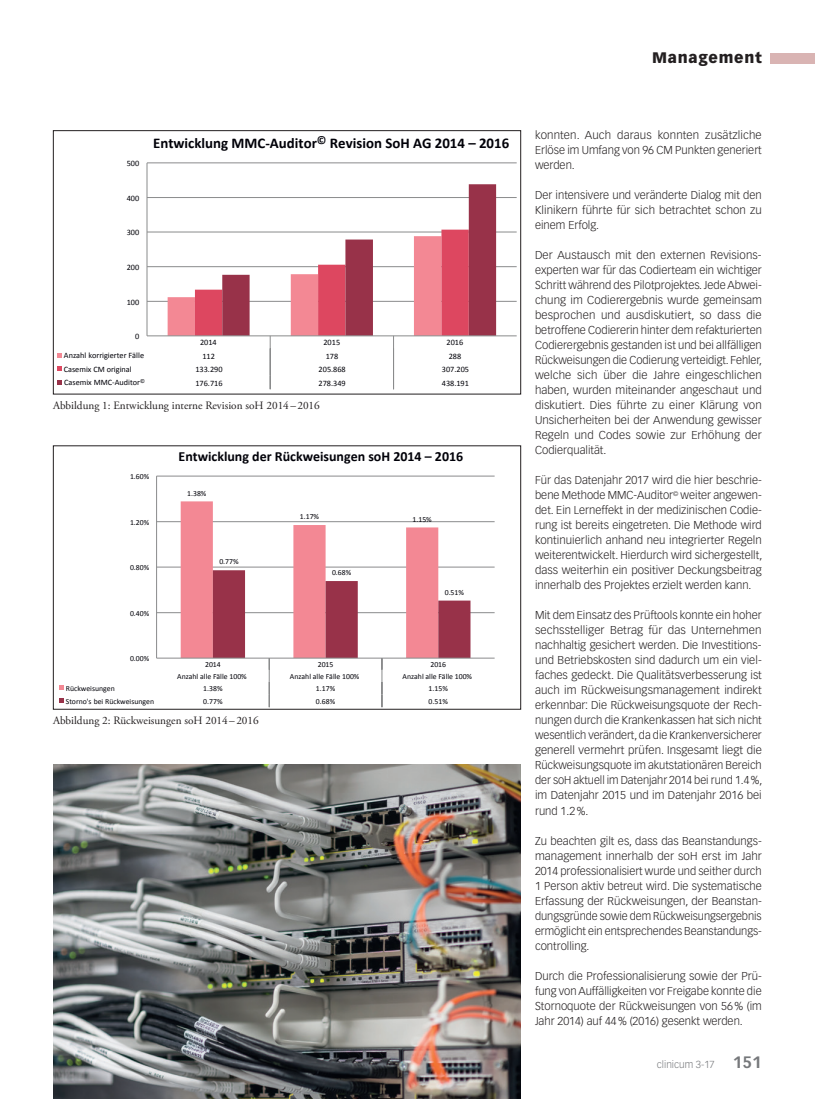
<style>
.page{position:relative;width:815px;height:1099px;background:#fff}
.page>*{position:absolute;margin:0;border:0;box-sizing:border-box;transform-origin:0 0}
.t1{font:900 15px "Vectora LT Std";letter-spacing:.05em;color:#231f20}
.t2{font:700 14.88px "Calibri";color:#000008}
.t3{font:700 14px "Calibri";color:#000008}
.t4{font:300 11.25px/15px "Vectora LT Std";color:#231f20;text-align:justify}
.t5{font:11.25px "Adobe Garamond Pro";color:#231f20}
.t6{font:300 10px "Vectora LT Std";color:#76787b}
.t7{font:8.25px "Calibri";color:#000008}
.t8{font:7.75px/12.2px "Calibri";color:#000008;text-align:center}
.s1{font-weight:700;font-size:16.25px}
</style>
<div class="page">
<div style="left:770px;top:53px;width:45px;height:10px;background:#d9b4b3"></div>
<hr style="left:147px;top:301px;width:370px;height:1px;background:#8a8b8c">
<hr style="left:147px;top:266px;width:370px;height:1px;background:#8a8b8c">
<hr style="left:147px;top:232px;width:370px;height:1px;background:#8a8b8c">
<hr style="left:147px;top:197px;width:370px;height:1px;background:#8a8b8c">
<hr style="left:147px;top:162px;width:370px;height:1px;background:#8a8b8c">
<svg style="left:441px;top:184px;width:55px;height:151px;fill:#983249"></svg>
<hr style="left:147px;top:163px;width:1px;height:173px;background:#8a8b8c">
<hr style="left:147px;top:335px;width:370px;height:1px;background:#8a8b8c">
<svg style="left:57px;top:353px;width:5px;height:4px"></svg>
<svg style="left:57px;top:366px;width:5px;height:5px"></svg>
<svg style="left:168px;top:230px;width:301px;height:159px"></svg>
<svg style="left:57px;top:380px;width:5px;height:4px"></svg>
<div style="left:53px;top:130px;width:468px;height:264px;border:1px solid #231f20"></div>
<hr style="left:157px;top:612px;width:338px;height:1px;background:#8a8b8c">
<hr style="left:157px;top:567px;width:338px;height:1px;background:#8a8b8c">
<hr style="left:157px;top:521px;width:338px;height:1px;background:#8a8b8c">
<hr style="left:157px;top:476px;width:338px;height:1px;background:#8a8b8c">
<svg style="left:181px;top:501px;width:257px;height:156px"></svg>
<hr style="left:156px;top:476px;width:1px;height:182px;background:#8a8b8c">
<hr style="left:157px;top:657px;width:338px;height:1px;background:#8a8b8c">
<svg style="left:60px;top:685px;width:4px;height:5px"></svg>
<svg style="left:213px;top:570px;width:257px;height:137px"></svg>
<svg style="left:60px;top:698px;width:4px;height:4px"></svg>
<div style="left:53px;top:445px;width:468px;height:264px;border:1px solid #231f20"></div>
<img style="left:53px;top:764px;width:468px;height:334px">
<p class="t7" style="left:127px;top:158px;width:14px">500</p>
<p class="t7" style="left:127px;top:193px;width:14px">400</p>
<p class="t7" style="left:127px;top:227px;width:14px">300</p>
<p class="t7" style="left:127px;top:262px;width:14px">200</p>
<p class="t7" style="left:127px;top:296px;width:14px">100</p>
<p class="t7" style="left:135px;top:331px;width:6px">0</p>
<h2 class="t2" style="left:153px;top:133px;width:358px">Entwicklung MMC-Auditor<sup>©</sup> Revision SoH AG 2014 – 2016</h2>
<p class="t7" style="left:200px;top:337px;width:18px">2014</p>
<p class="t7" style="left:323px;top:337px;width:18px">2015</p>
<p class="t7" style="left:447px;top:337px;width:18px">2016</p>
<p class="t7" style="left:64px;top:350px;width:82px">Anzahl korrigierter Fälle</p>
<p class="t7" style="left:202px;top:350px;width:14px">112</p>
<p class="t7" style="left:326px;top:350px;width:14px">178</p>
<p class="t7" style="left:449px;top:350px;width:14px">288</p>
<p class="t7" style="left:64px;top:364px;width:70px">Casemix CM original</p>
<p class="t7" style="left:195px;top:364px;width:29px">133.290</p>
<p class="t7" style="left:319px;top:364px;width:29px">205.868</p>
<p class="t7" style="left:442px;top:364px;width:29px">307.205</p>
<p class="t7" style="left:64px;top:377px;width:82px">Casemix MMC-Auditor<sup>©</sup></p>
<p class="t7" style="left:195px;top:378px;width:29px">176.716</p>
<p class="t7" style="left:319px;top:378px;width:29px">278.349</p>
<p class="t7" style="left:442px;top:378px;width:29px">438.191</p>
<p class="t5" style="left:53px;top:399px;width:268px">Abbildung 1: Entwicklung interne Revision soH 2014 –2016</p>
<p class="t8" style="left:130px;top:470px;width:21px">1.60%</p>
<p class="t8" style="left:130px;top:516px;width:21px">1.20%</p>
<p class="t8" style="left:130px;top:561px;width:21px">0.80%</p>
<p class="t8" style="left:130px;top:607px;width:21px">0.40%</p>
<p class="t8" style="left:130px;top:652px;width:21px">0.00%</p>
<p class="t8" style="left:66px;top:682px;width:90px;line-height:12.8px;text-align:left">Rückweisungen<br>Storno's bei Rückweisungen</p>
<p class="t3" style="left:179px;top:447px;width:286px">Entwicklung der Rückweisungen soH 2014 – 2016</p>
<p class="t8" style="left:187px;top:487px;width:21px">1.38%</p>
<p class="t8" style="left:219px;top:555px;width:21px">0.77%</p>
<p class="t8" style="left:300px;top:510px;width:21px">1.17%</p>
<p class="t8" style="left:413px;top:513px;width:21px">1.15%</p>
<p class="t8" style="left:332px;top:566px;width:21px">0.68%</p>
<p class="t8" style="left:445px;top:586px;width:21px">0.51%</p>
<p class="t8" style="left:177px;top:658px;width:71px">2014<br>Anzahl alle Fälle 100%<br>1.38%<br>0.77%</p>
<p class="t8" style="left:290px;top:658px;width:71px">2015<br>Anzahl alle Fälle 100%<br>1.17%<br>0.68%</p>
<p class="t8" style="left:403px;top:658px;width:71px">2016<br>Anzahl alle Fälle 100%<br>1.15%<br>0.51%</p>
<p class="t5" style="left:53px;top:714px;width:207px">Abbildung 2: Rückweisungen soH 2014 – 2016</p>
<h1 class="t1" style="left:652px;top:49px;width:111px">Management</h1>
<p class="t4" style="left:535px;top:128px;width:228px">konnten. Auch daraus konnten zusätzliche Erlöse im Umfang von 96 CM Punkten generiert werden.</p>
<p class="t4" style="left:535px;top:188px;width:228px">Der intensivere und veränderte Dialog mit den Klinikern führte für sich betrachtet schon zu einem Erfolg.</p>
<p class="t4" style="left:535px;top:248px;width:229px;text-align:left">Der Austausch mit den externen Revisions&shy;experten war für das Codierteam ein wichtiger Schritt während des Pilotprojektes. Jede Abwei&shy;chung im Codierergebnis wurde gemeinsam besprochen und ausdiskutiert, so dass die betroffene Codiererin hinter dem refakturierten Codierergebnis gestanden ist und bei allfälligen Rückweisungen die Codierung verteidigt. Fehler, welche sich über die Jahre eingeschlichen haben, wurden miteinander angeschaut und diskutiert. Dies führte zu einer Klärung von Unsicherheiten bei der Anwendung gewisser Regeln und Codes sowie zur Erhöhung der Codierqualität.</p>
<p class="t4" style="left:535px;top:473px;width:229px">Für das Datenjahr 2017 wird die hier beschrie&shy;bene Methode MMC-Auditor<sup>©</sup> weiter angewen&shy;det. Ein Lerneffekt in der medizinischen Codie&shy;rung ist bereits eingetreten. Die Methode wird kontinuierlich anhand neu integrierter Regeln weiterentwickelt. Hierdurch wird sichergestellt, dass weiterhin ein positiver Deckungsbeitrag innerhalb des Projektes erzielt werden kann.</p>
<p class="t4" style="left:535px;top:608px;width:229px">Mit dem Einsatz des Prüftools konnte ein hoher sechsstelliger Betrag für das Unternehmen nachhaltig gesichert werden. Die Investitions&shy;und Betriebskosten sind dadurch um ein viel&shy;faches gedeckt. Die Qualitätsverbesserung ist auch im Rückweisungsmanagement indirekt erkennbar: Die Rückweisungsquote der Rech&shy;nungen durch die Krankenkassen hat sich nicht wesentlich verändert, da die Krankenversicherer generell vermehrt prüfen. Insgesamt liegt die Rückweisungsquote im akutstationären Bereich der soH aktuell im Datenjahr 2014 bei rund 1.4%, im Datenjahr 2015 und im Datenjahr 2016 bei rund 1.2%.</p>
<p class="t4" style="left:535px;top:833px;width:228px">Zu beachten gilt es, dass das Beanstandungs&shy;management innerhalb der soH erst im Jahr 2014 professionalisiert wurde und seither durch 1 Person aktiv betreut wird. Die systematische Erfassung der Rückweisungen, der Beanstan&shy;dungsgründe sowie dem Rückweisungsergebnis ermöglicht ein entsprechendes Beanstandungs&shy;controlling.</p>
<p class="t4" style="left:535px;top:968px;width:228px">Durch die Professionalisierung sowie der Prü&shy;fung von Auffälligkeiten vor Freigabe konnte die Stornoquote der Rückweisungen von 56% (im Jahr 2014) auf 44% (2016) gesenkt werden.</p>
<p class="t6" style="left:657px;top:1058px;width:106px">clinicum 3-17 <span class="s1">151</span></p>
</div>
